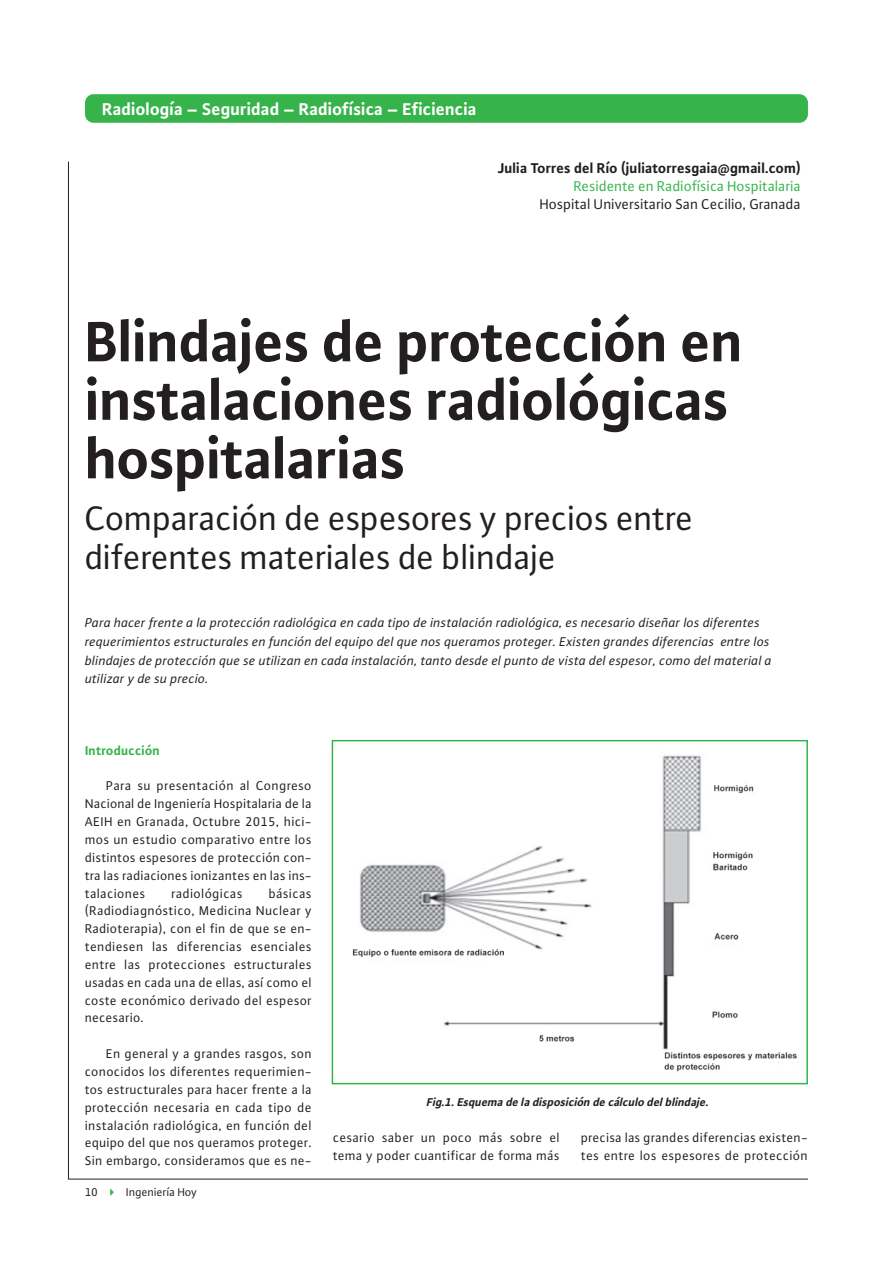
<style>
.page{position:relative;width:893px;height:1263px;background:#fff}
.page>*{position:absolute;margin:0;border:0;box-sizing:border-box;transform-origin:0 0}
.t1{font:700 60px/58.5px "WILO Plus TF";letter-spacing:-.01em;color:#231f20}
.t2{font:36px/39px "WILO Plus TF";letter-spacing:-.01em;color:#231f20}
.t3{font:700 18px "WILO Plus TF";color:#fff}
.t4{font:700 15px "WILO Plus TF";color:#231f20}
.t5{font:15px "WILO Plus TF";color:#231f20}
.t6{font:15px "WILO Plus TF";color:#36b44b}
.t7{font:13.5px/17.9px "WILO Plus TF";letter-spacing:.02em;color:#231f20;text-align:justify}
.t8{font:italic 13.5px/18.8px "WILO Plus TF";letter-spacing:.01em;color:#231f20}
.t9{font:700 13.5px "WILO Plus TF";letter-spacing:.01em;color:#36b44b}
.t10{font:italic 700 12px "WILO Plus TF";color:#231f20}
.t11{font:12px "WILO Plus TF";color:#231f20}
.s1{color:#36b44b}
</style>
<div class="page">
<div style="left:85px;top:94px;width:723px;height:29px;background:#36b44b;border-radius:9px"></div>
<hr style="left:68px;top:1179px;width:740px;height:1px;background:#231f20">
<hr style="left:68px;top:162px;width:1px;height:1017px;background:#231f20">
<img style="left:352px;top:755px;width:445px;height:317px">
<div style="left:332px;top:740px;width:476px;height:344px;border:2px solid #36b44b"></div>
<h3 class="t3" style="left:102px;top:98px;width:376px">Radiología – Seguridad – Radiofísica – Eficiencia</h3>
<p class="t4" style="left:498px;top:159px;width:305px">Julia Torres del Río (juliatorresgaia@gmail.com)</p>
<p class="t6" style="left:574px;top:178px;width:228px">Residente en Radiofísica Hospitalaria</p>
<p class="t5" style="left:540px;top:196px;width:263px">Hospital Universitario San Cecilio, Granada</p>
<h1 class="t1" style="left:85px;top:310px;width:660px">Blindajes de protección en instalaciones radiológicas hospitalarias</h1>
<h2 class="t2" style="left:85px;top:498px;width:610px">Comparación de espesores y precios entre diferentes materiales de blindaje</h2>
<p class="t8" style="left:85px;top:613px;width:688px">Para hacer frente a la protección radiológica en cada tipo de instalación radiológica, es necesario diseñar los diferentes requerimientos estructurales en función del equipo del que nos queramos proteger. Existen grandes diferencias entre los blindajes de protección que se utilizan en cada instalación, tanto desde el punto de vista del espesor, como del material a utilizar y de su precio.</p>
<p class="t9" style="left:85px;top:742px;width:76px">Introducción</p>
<p class="t7" style="left:85px;top:777px;width:229px;text-indent:21px">Para su presentación al Congreso Nacional de Ingeniería Hospitalaria de la AEIH en Granada, Octubre 2015, hici&shy;mos un estudio comparativo entre los distintos espesores de protección con&shy;tra las radiaciones ionizantes en las ins&shy;talaciones</p>
<p class="t7" style="left:85px;top:884px;width:229px;text-indent:184px">básicas (Radiodiagnóstico, Medicina Nuclear y Radioterapia), con el fin de que se en&shy;tendiesen las diferencias esenciales entre las protecciones estructurales usadas en cada una de ellas, así como el coste económico derivado del espesor necesario.</p>
<p class="t7" style="left:85px;top:1044px;width:229px;text-indent:21px">En general y a grandes rasgos, son conocidos los diferentes requerimien&shy;tos estructurales para hacer frente a la protección necesaria en cada tipo de instalación radiológica, en función del equipo del que nos queramos proteger.<br>Sin embargo, consideramos que es ne-</p>
<p class="t7" style="left:171px;top:884px;width:73px">radiológicas</p>
<p class="t11" style="left:85px;top:1185px;width:114px">10 <span class="s1">✔</span> Ingeniería Hoy</p>
<p class="t10" style="left:426px;top:1095px;width:287px">Fig.1. Esquema de la disposición de cálculo del blindaje.</p>
<p class="t7" style="left:333px;top:1129px;width:228px">cesario saber un poco más sobre el tema y poder cuantificar de forma más</p>
<p class="t7" style="left:581px;top:1129px;width:229px">precisa las grandes diferencias existen&shy;tes entre los espesores de protección</p>
</div>
